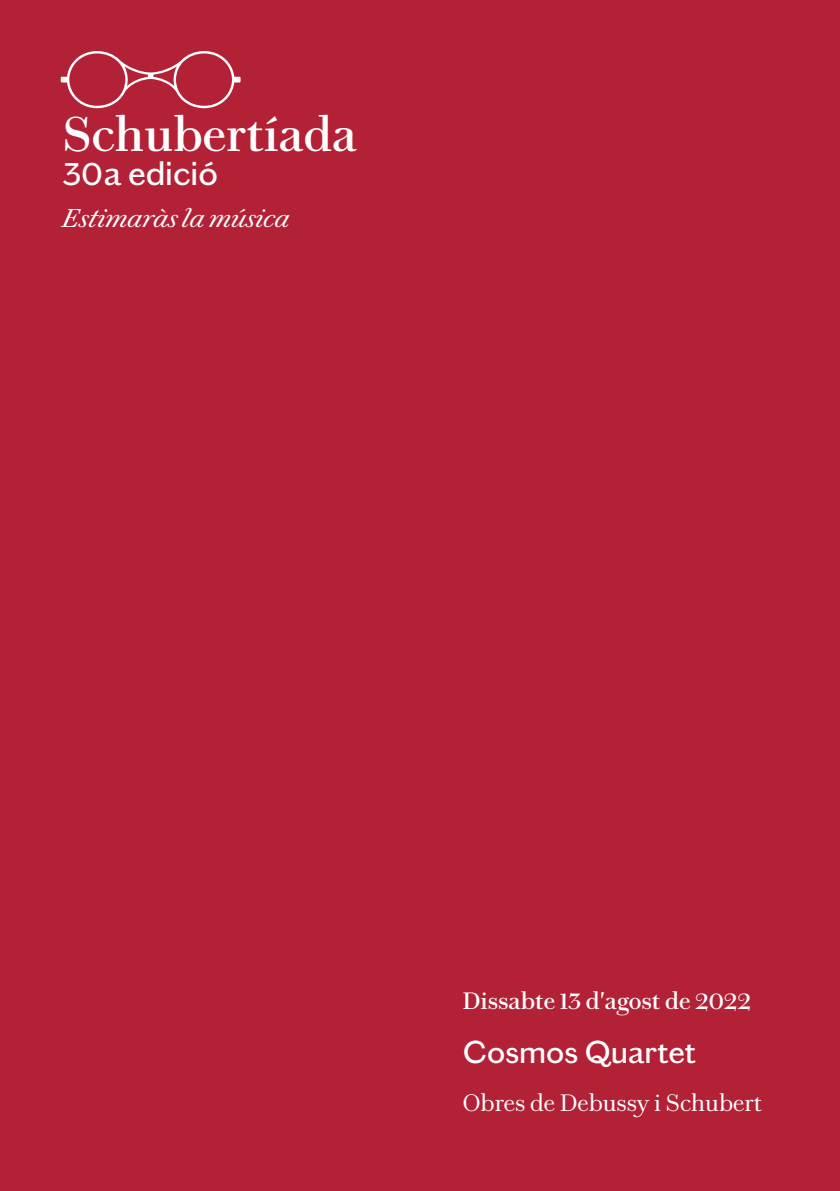
<style>
.page{position:relative;width:840px;height:1191px;background:#fff}
.page>*{position:absolute;margin:0;border:0;box-sizing:border-box;transform-origin:0 0}
.t1{font:49px "Chiswick Text";color:#fff}
.t2{font:34.4px "Chiswick Grotesque";color:#fff}
.t3{font:32px "Chiswick Grotesque";color:#fff}
.t4{font:italic 300 26px "Chiswick Text";color:#fff}
.t5{font:24px "Chiswick Text";color:#fff}
.t6{font:300 24px "Chiswick Text";color:#fff}
.s1{font-size:31.8px}
</style>
<div class="page">
<div style="left:0;top:0;width:839px;height:1191px;background:#b32136"></div>
<svg style="left:61px;top:51px;width:179px;height:57px"></svg>
<h1 class="t1" style="left:63px;top:98px;width:296px">Schubertíada</h1>
<h2 class="t2" style="left:63px;top:147px;width:156px"><span class="s1">30</span>a edició</h2>
<p class="t4" style="left:63px;top:198px;width:228px">Estimaràs la música</p>
<p class="t5" style="left:462px;top:982px;width:289px">Dissabte 13 d'agost de 2022</p>
<h3 class="t3" style="left:462px;top:1027px;width:234px">Cosmos Quartet</h3>
<p class="t6" style="left:462px;top:1085px;width:300px">Obres de Debussy i Schubert</p>
</div>
